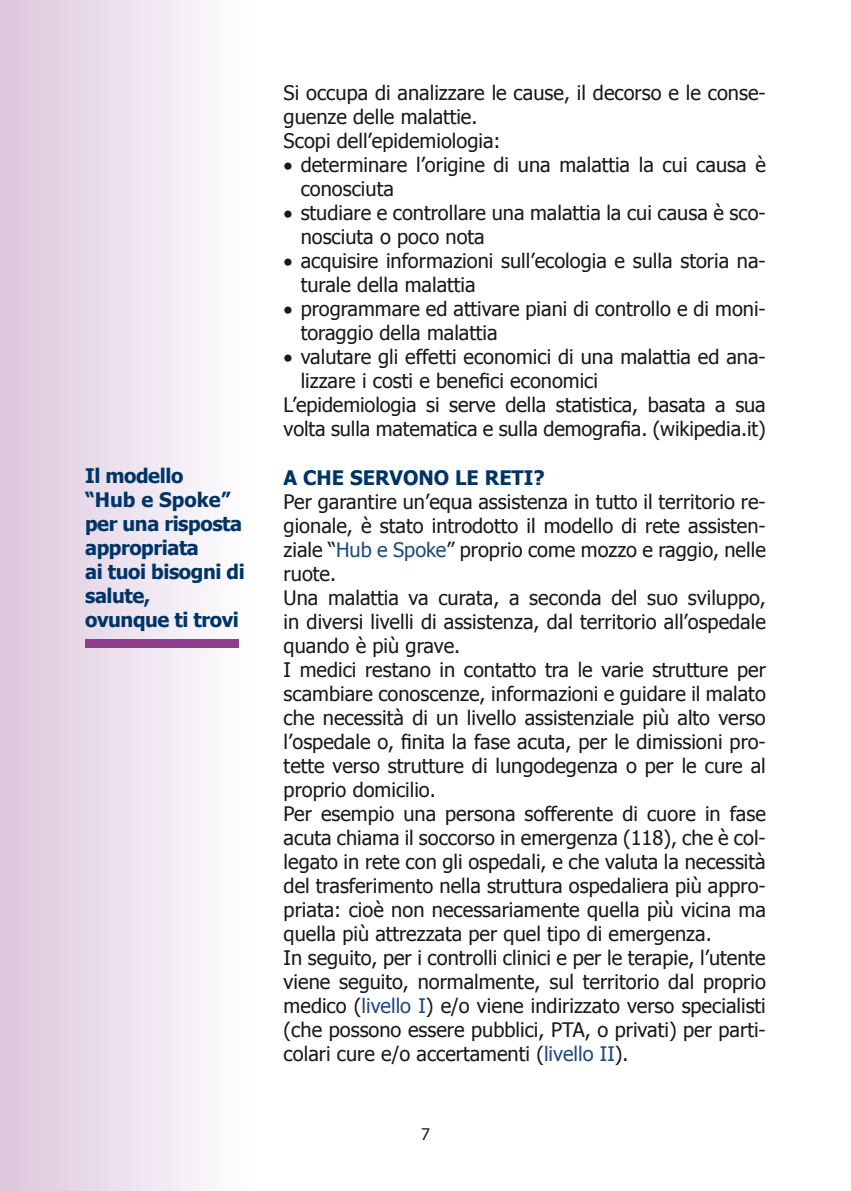
<style>
.page{position:relative;width:851px;height:1191px;background:#fff}
.page>*{position:absolute;margin:0;border:0;box-sizing:border-box;transform-origin:0 0}
.t1{font:20px/24px "Tahoma";color:#1a171c}
.t2{font:700 20px/24px "Tahoma";letter-spacing:-.02em;color:#003466}
.t3{font:700 20px "Tahoma";color:#003466}
.t4{font:16px "Tahoma";color:#1a171c}
.s1{color:#1e497d}
</style>
<div class="page">
<div style="left:0;top:0;width:252px;height:1191px;background:linear-gradient(to right,#ddc6dc,#fefeff)"></div>
<div style="left:85px;top:639px;width:153px;height:8px;background:#8f3e8d"></div>
<p class="t2" style="left:85px;top:463px;width:161px">Il modello<br>“Hub e Spoke” per una risposta appropriata<br>ai tuoi bisogni di salute,<br>ovunque ti trovi</p>
<p class="t1" style="left:283px;top:80px;width:483px">Si occupa di analizzare le cause, il decorso e le conse&shy;guenze delle malattie.<br>Scopi dell’epidemiologia:</p>
<p class="t1" style="left:300px;top:152px;width:466px;text-indent:-17px">• determinare l’origine di una malattia la cui causa è conosciuta</p>
<p class="t1" style="left:300px;top:200px;width:466px;text-indent:-17px">• studiare e controllare una malattia la cui causa è sco&shy;nosciuta o poco nota</p>
<p class="t1" style="left:300px;top:248px;width:466px;text-indent:-17px">• acquisire informazioni sull’ecologia e sulla storia na&shy;turale della malattia</p>
<p class="t1" style="left:300px;top:296px;width:466px;text-indent:-17px">• programmare ed attivare piani di controllo e di moni&shy;toraggio della malattia</p>
<p class="t1" style="left:283px;top:344px;width:483px">• valutare gli effetti economici di una malattia ed ana-</p>
<p class="t1" style="left:300px;top:368px;width:299px">lizzare i costi e benefici economici</p>
<p class="t1" style="left:283px;top:392px;width:483px">L’epidemiologia si serve della statistica, basata a sua</p>
<p class="t1" style="left:283px;top:416px;width:483px">volta sulla matematica e sulla demografia. (wikipedia.it)</p>
<p class="t3" style="left:283px;top:464px;width:263px">A CHE SERVONO LE RETI?</p>
<p class="t1" style="left:283px;top:488px;width:483px">Per garantire un’equa assistenza in tutto il territorio re&shy;gionale, è stato introdotto il modello di rete assisten&shy;ziale “<span class="s1">Hub e Spoke</span>” proprio come mozzo e raggio, nelle ruote.<br>Una malattia va curata, a seconda del suo sviluppo, in diversi livelli di assistenza, dal territorio all’ospedale quando è più grave.<br>I medici restano in contatto tra le varie strutture per scambiare conoscenze, informazioni e guidare il malato che necessità di un livello assistenziale più alto verso l’ospedale o, finita la fase acuta, per le dimissioni pro&shy;tette verso strutture di lungodegenza o per le cure al proprio domicilio.<br>Per esempio una persona sofferente di cuore in fase acuta chiama il soccorso in emergenza (118), che è col&shy;legato in rete con gli ospedali, e che valuta la necessità del trasferimento nella struttura ospedaliera più appro&shy;priata: cioè non necessariamente quella più vicina ma quella più attrezzata per quel tipo di emergenza.<br>In seguito, per i controlli clinici e per le terapie, l’utente viene seguito, normalmente, sul territorio dal proprio medico (<span class="s1">livello I</span>) e/o viene indirizzato verso specialisti (che possono essere pubblici, PTA, o privati) per parti&shy;colari cure e/o accertamenti (<span class="s1">livello II</span>).</p>
<p class="t4" style="left:421px;top:1124px;width:10px">7</p>
</div>
